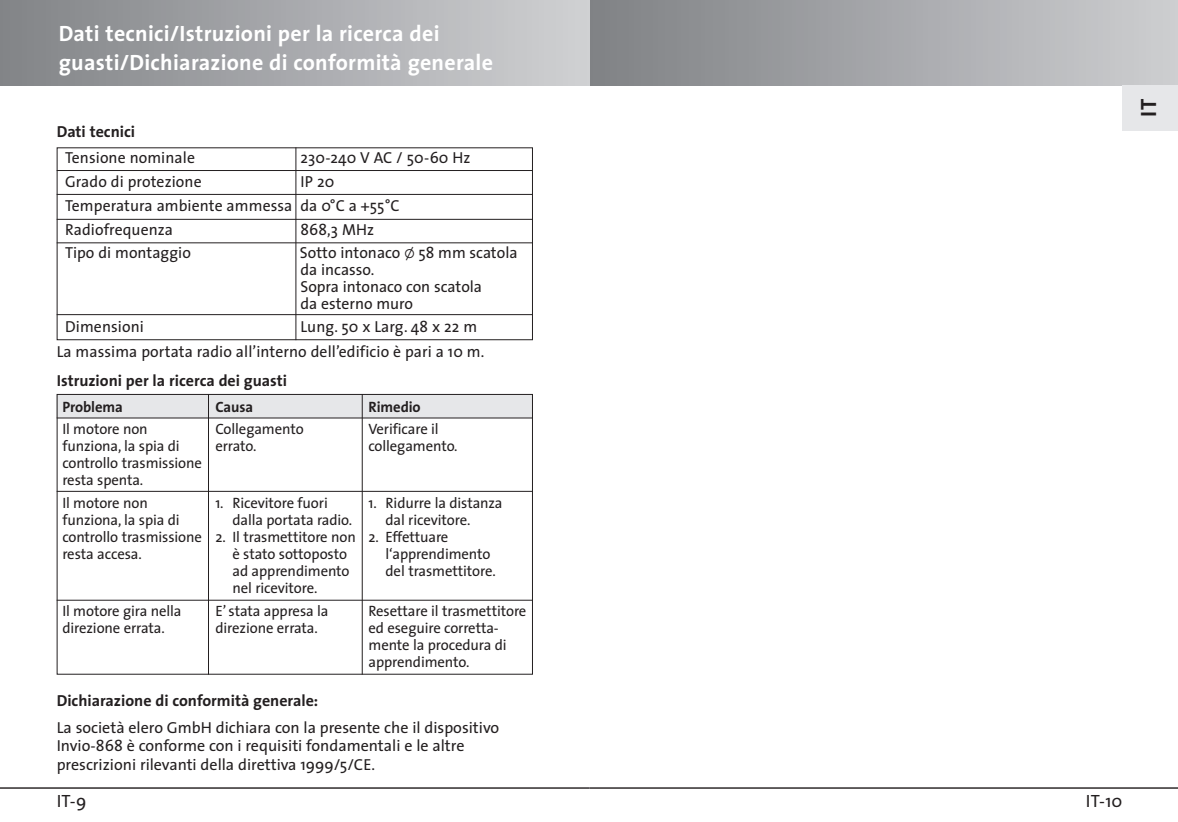
<style>
.page{position:relative;width:1178px;height:822px;background:#fff}
.page>*{position:absolute;margin:0;border:0;box-sizing:border-box;transform-origin:0 0}
.t1{font:700 22.2px/28.4px "The Sans";letter-spacing:.01em;color:#fff}
.t2{font:700 22.2px "The Sans";color:#231f20}
.t3{font:17.8px "The Sans";color:#231f20}
.t4{font:16px/17px "The Sans";color:#231f20}
.t5{font:700 16px "The Sans";color:#231f20}
.t6{font:15px/17px "The Sans";letter-spacing:-.005em;color:#231f20}
.t7{font:700 15px "The Sans";letter-spacing:-.005em;color:#231f20}
.s1{font-family:"Spe Num Mat"}
</style>
<div class="page">
<hr style="left:590px;top:787px;width:588px;height:2px;background:#231f20">
<div style="left:590px;top:0;width:588px;height:85px;background:linear-gradient(to right,#7f8185,#cdced1)"></div>
<hr style="left:0;top:787px;width:590px;height:2px;background:#231f20">
<div style="left:0;top:0;width:590px;height:85px;background:linear-gradient(to right,#818387,#d0d1d3)"></div>
<div style="left:1123px;top:85px;width:55px;height:45px;background:#e6e7e9"></div>
<div style="left:57px;top:147px;width:476px;height:193px;border:1px solid #231f20"></div>
<hr style="left:57px;top:170px;width:476px;height:1px;background:#231f20">
<hr style="left:57px;top:194px;width:476px;height:1px;background:#231f20">
<hr style="left:57px;top:219px;width:476px;height:1px;background:#231f20">
<hr style="left:57px;top:242px;width:476px;height:1px;background:#231f20">
<hr style="left:57px;top:314px;width:476px;height:1px;background:#231f20">
<hr style="left:295px;top:147px;width:1px;height:193px;background:#231f20">
<div style="left:57px;top:395px;width:476px;height:23px;background:#e6e7e9"></div>
<div style="left:57px;top:394px;width:476px;height:281px;border:1px solid #231f20"></div>
<hr style="left:208px;top:394px;width:1px;height:281px;background:#231f20">
<hr style="left:362px;top:394px;width:1px;height:281px;background:#231f20">
<hr style="left:57px;top:418px;width:476px;height:1px;background:#231f20">
<hr style="left:57px;top:491px;width:476px;height:1px;background:#231f20">
<hr style="left:57px;top:600px;width:476px;height:1px;background:#231f20">
<h1 class="t1" style="left:59px;top:22px;width:436px">Dati tecnici/Istruzioni per la ricerca dei guasti/Dichiarazione di conformità generale</h1>
<p class="t5" style="left:57px;top:125px;width:80px">Dati tecnici</p>
<p class="t4" style="left:65px;top:151px;width:131px">Tensione nominale</p>
<p class="t4" style="left:300px;top:151px;width:172px">230-240 V AC / 50-60 Hz</p>
<p class="t4" style="left:65px;top:175px;width:138px">Grado di protezione</p>
<p class="t4" style="left:65px;top:171px;width:336px;line-height:24px;text-indent:235px">IP 20<br>Temperatura ambiente ammessa da 0°C a +55°C<br>Radiofrequenza</p>
<p class="t4" style="left:300px;top:223px;width:75px">868,3 MHz</p>
<p class="t4" style="left:65px;top:246px;width:127px">Tipo di montaggio</p>
<p class="t4" style="left:300px;top:246px;width:219px">Sotto intonaco <span class="s1">l</span> 58 mm scatola da incasso.<br>Sopra intonaco con scatola<br>da esterno muro</p>
<p class="t4" style="left:65px;top:319px;width:80px">Dimensioni</p>
<p class="t4" style="left:57px;top:315px;width:429px;line-height:25.6px;text-indent:244px">Lung. 50 x Larg. 48 x 22 m<br>La massima portata radio all’interno dell’edificio è pari a 10 m.</p>
<p class="t5" style="left:57px;top:374px;width:232px">Istruzioni per la ricerca dei guasti</p>
<p class="t7" style="left:62px;top:400px;width:62px">Problema</p>
<p class="t7" style="left:215px;top:400px;width:39px">Causa</p>
<p class="t7" style="left:369px;top:400px;width:54px">Rimedio</p>
<p class="t6" style="left:62px;top:422px;width:87px">Il motore non</p>
<p class="t6" style="left:215px;top:422px;width:90px">Collegamento</p>
<p class="t6" style="left:369px;top:422px;width:72px">Verificare il</p>
<p class="t6" style="left:62px;top:439px;width:119px">funziona, la spia di</p>
<p class="t6" style="left:215px;top:439px;width:42px">errato.</p>
<p class="t6" style="left:368px;top:439px;width:91px">collegamento.</p>
<p class="t6" style="left:62px;top:456px;width:141px">controllo trasmissione resta spenta.</p>
<p class="t6" style="left:62px;top:496px;width:87px">Il motore non</p>
<p class="t6" style="left:215px;top:496px;width:114px">1. Ricevitore fuori</p>
<p class="t6" style="left:369px;top:496px;width:136px">1. Ridurre la distanza</p>
<p class="t6" style="left:62px;top:513px;width:119px">funziona, la spia di</p>
<p class="t6" style="left:232px;top:513px;width:121px">dalla portata radio.</p>
<p class="t6" style="left:62px;top:513px;width:410px;text-indent:323px">dal ricevitore. controllo trasmissione 2. Il trasmettitore non 2. Effettuare resta accesa.</p>
<p class="t6" style="left:232px;top:547px;width:116px">è stato sottoposto</p>
<p class="t6" style="left:386px;top:547px;width:106px">l‘apprendimento</p>
<p class="t6" style="left:232px;top:564px;width:119px">ad apprendimento</p>
<p class="t6" style="left:386px;top:564px;width:112px">del trasmettitore.</p>
<p class="t6" style="left:232px;top:581px;width:87px">nel ricevitore.</p>
<p class="t6" style="left:62px;top:603px;width:121px">Il motore gira nella</p>
<p class="t6" style="left:215px;top:603px;width:115px">E’ stata appresa la</p>
<p class="t6" style="left:369px;top:603px;width:159px">Resettare il trasmettitore</p>
<p class="t6" style="left:62px;top:620px;width:104px">direzione errata.</p>
<p class="t6" style="left:215px;top:620px;width:104px">direzione errata.</p>
<p class="t6" style="left:369px;top:620px;width:140px">ed eseguire corretta&shy;mente la procedura di apprendimento.</p>
<p class="t5" style="left:57px;top:694px;width:263px">Dichiarazione di conformità generale:</p>
<p class="t4" style="left:57px;top:720px;width:444px;line-height:18.4px">La società elero GmbH dichiara con la presente che il dispositivo<br>Invio-868 è conforme con i requisiti fondamentali e le altre prescrizioni rilevanti della direttiva 1999/5/CE.</p>
<p class="t3" style="left:57px;top:794px;width:31px">IT-9</p>
<h1 class="t2" style="left:1140px;top:117px;width:19px;rotate:-90deg">IT</h1>
<p class="t3" style="left:1086px;top:794px;width:38px">IT-10</p>
</div>
